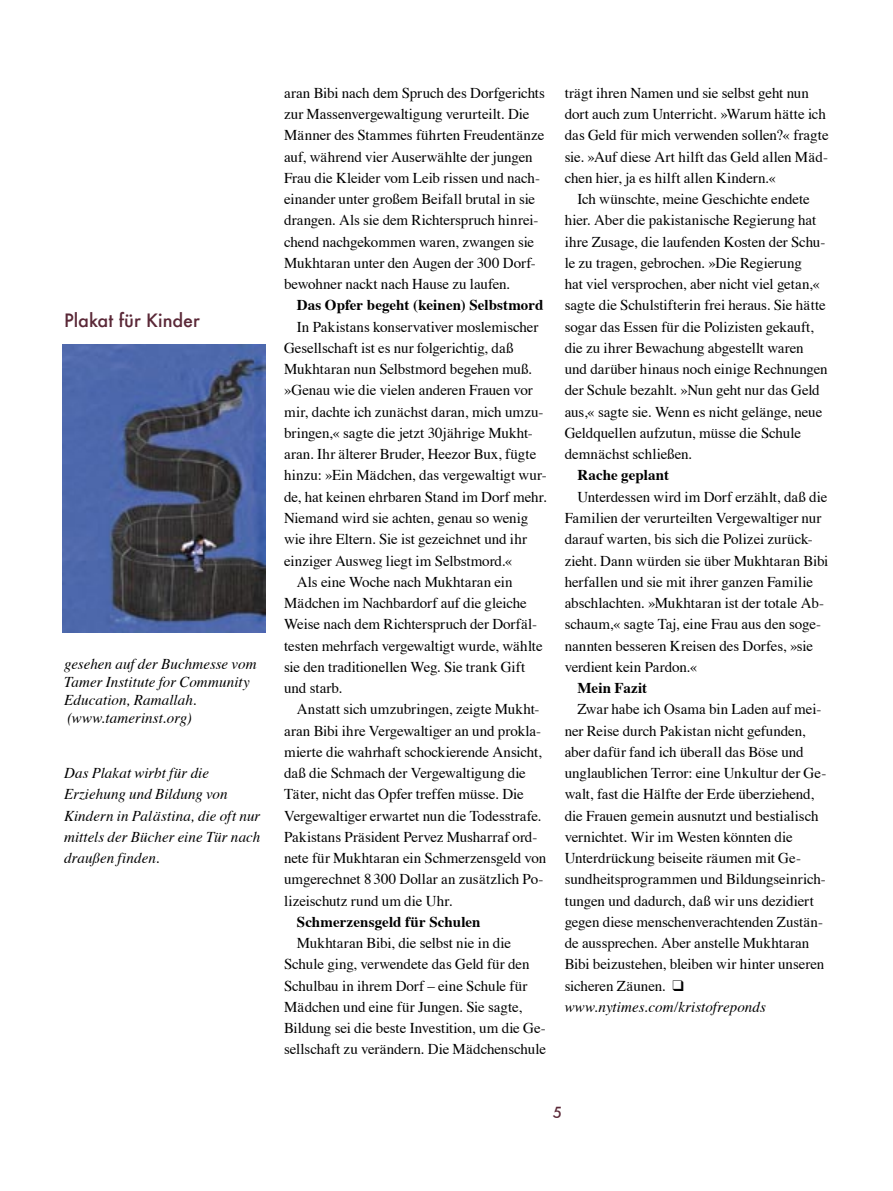
<style>
.page{position:relative;width:893px;height:1191px;background:#fff}
.page>*{position:absolute;margin:0;border:0;box-sizing:border-box;transform-origin:0 0}
.t1{font:500 18px "Futura";color:#5a2837}
.t2{font:15px/21.3px "Times";letter-spacing:-.005em;color:#000}
.t3{font:italic 15px/21.3px "Times";letter-spacing:.005em;color:#000}
.t4{font:700 15px "Times";letter-spacing:.005em;color:#000}
.t5{font:italic 500 15px "Futura";color:#5a2837}
.s1{font-style:italic}
</style>
<div class="page">
<img style="left:63px;top:345px;width:203px;height:287px">
<p class="t1" style="left:64px;top:307px;width:137px">Plakat für Kinder</p>
<p class="t3" style="left:64px;top:656px;width:194px;line-height:18px">gesehen auf der Buchmesse vom<br>Tamer Institute for Community<br>Education, Ramallah. (www.tamerinst.org)</p>
<p class="t3" style="left:64px;top:763px;width:198px">Das Plakat wirbt für die<br>Erziehung und Bildung von<br>Kindern in Palästina, die oft nur mittels der Bücher eine Tür nach draußen finden.</p>
<p class="t2" style="left:284px;top:83px;width:262px">aran Bibi nach dem Spruch des Dorfgerichts zur Massenvergewaltigung verurteilt. Die Männer des Stammes führten Freudentänze auf, während vier Auserwählte der jungen Frau die Kleider vom Leib rissen und nach&shy;einander unter großem Beifall brutal in sie drangen. Als sie dem Richterspruch hinrei&shy;chend nachgekommen waren, zwangen sie Mukhtaran unter den Augen der 300 Dorf&shy;bewohner nackt nach Hause zu laufen.</p>
<p class="t4" style="left:297px;top:295px;width:248px">Das Opfer begeht (keinen) Selbstmord</p>
<p class="t2" style="left:297px;top:317px;width:243px">In Pakistans konservativer moslemischer</p>
<p class="t2" style="left:284px;top:338px;width:231px">Gesellschaft ist es nur folgerichtig, daß</p>
<p class="t2" style="left:284px;top:359px;width:250px">Mukhtaran nun Selbstmord begehen muß.</p>
<p class="t2" style="left:284px;top:381px;width:250px">»Genau wie die vielen anderen Frauen vor</p>
<p class="t2" style="left:284px;top:402px;width:261px">mir, dachte ich zunächst daran, mich umzu-</p>
<p class="t2" style="left:284px;top:423px;width:250px">bringen,« sagte die jetzt 30jährige Mukht-</p>
<p class="t2" style="left:284px;top:444px;width:254px">aran. Ihr älterer Bruder, Heezor Bux, fügte</p>
<p class="t2" style="left:284px;top:466px;width:264px">hinzu: »Ein Mädchen, das vergewaltigt wur-</p>
<p class="t2" style="left:284px;top:487px;width:265px">de, hat keinen ehrbaren Stand im Dorf mehr.</p>
<p class="t2" style="left:284px;top:508px;width:246px">Niemand wird sie achten, genau so wenig</p>
<p class="t2" style="left:284px;top:529px;width:245px">wie ihre Eltern. Sie ist gezeichnet und ihr</p>
<p class="t2" style="left:284px;top:551px;width:230px">einziger Ausweg liegt im Selbstmord.«</p>
<p class="t2" style="left:297px;top:572px;width:217px">Als eine Woche nach Mukhtaran ein</p>
<p class="t2" style="left:284px;top:593px;width:244px">Mädchen im Nachbardorf auf die gleiche</p>
<p class="t2" style="left:284px;top:614px;width:254px">Weise nach dem Richterspruch der Dorfäl-</p>
<p class="t2" style="left:284px;top:636px;width:260px">testen mehrfach vergewaltigt wurde, wählte</p>
<p class="t2" style="left:284px;top:657px;width:243px">sie den traditionellen Weg. Sie trank Gift</p>
<p class="t2" style="left:284px;top:678px;width:60px">und starb.</p>
<p class="t2" style="left:297px;top:699px;width:244px">Anstatt sich umzubringen, zeigte Mukht-</p>
<p class="t2" style="left:284px;top:721px;width:259px">aran Bibi ihre Vergewaltiger an und prokla-</p>
<p class="t2" style="left:284px;top:742px;width:260px">mierte die wahrhaft schockierende Ansicht,</p>
<p class="t2" style="left:284px;top:763px;width:243px">daß die Schmach der Vergewaltigung die</p>
<p class="t2" style="left:284px;top:784px;width:241px">Täter, nicht das Opfer treffen müsse. Die</p>
<p class="t2" style="left:284px;top:806px;width:259px">Vergewaltiger erwartet nun die Todesstrafe.</p>
<p class="t2" style="left:284px;top:827px;width:255px">Pakistans Präsident Pervez Musharraf ord-</p>
<p class="t2" style="left:284px;top:848px;width:264px">nete für Mukhtaran ein Schmerzensgeld von</p>
<p class="t2" style="left:284px;top:869px;width:261px">umgerechnet 8 300 Dollar an zusätzlich Po-</p>
<p class="t2" style="left:284px;top:891px;width:170px">lizeischutz rund um die Uhr.</p>
<p class="t4" style="left:297px;top:911px;width:185px">Schmerzensgeld für Schulen</p>
<p class="t2" style="left:284px;top:933px;width:263px;text-indent:13px">Mukhtaran Bibi, die selbst nie in die Schule ging, verwendete das Geld für den Schulbau in ihrem Dorf – eine Schule für Mädchen und eine für Jungen. Sie sagte, Bildung sei die beste Investition, um die Ge&shy;sellschaft zu verändern. Die Mädchenschule</p>
<p class="t2" style="left:565px;top:83px;width:266px">trägt ihren Namen und sie selbst geht nun dort auch zum Unterricht. »Warum hätte ich das Geld für mich verwenden sollen?« fragte sie. »Auf diese Art hilft das Geld allen Mäd&shy;chen hier, ja es hilft allen Kindern.«</p>
<p class="t2" style="left:565px;top:189px;width:265px;text-indent:13px">Ich wünschte, meine Geschichte endete hier. Aber die pakistanische Regierung hat ihre Zusage, die laufenden Kosten der Schu&shy;le zu tragen, gebrochen. »Die Regierung<br>hat viel versprochen, aber nicht viel getan,« sagte die Schulstifterin frei heraus. Sie hätte sogar das Essen für die Polizisten gekauft, die zu ihrer Bewachung abgestellt waren und darüber hinaus noch einige Rechnungen der Schule bezahlt. »Nun geht nur das Geld aus,« sagte sie. Wenn es nicht gelänge, neue Geldquellen aufzutun, müsse die Schule demnächst schließen.</p>
<p class="t4" style="left:577px;top:465px;width:93px">Rache geplant</p>
<p class="t2" style="left:565px;top:487px;width:265px;text-indent:13px">Unterdessen wird im Dorf erzählt, daß die Familien der verurteilten Vergewaltiger nur darauf warten, bis sich die Polizei zurück&shy;zieht. Dann würden sie über Mukhtaran Bibi herfallen und sie mit ihrer ganzen Familie abschlachten. »Mukhtaran ist der totale Ab&shy;schaum,« sagte Taj, eine Frau aus den soge&shy;nannten besseren Kreisen des Dorfes, »sie verdient kein Pardon.«</p>
<p class="t4" style="left:577px;top:678px;width:71px">Mein Fazit</p>
<p class="t2" style="left:565px;top:699px;width:263px;text-indent:13px">Zwar habe ich Osama bin Laden auf mei&shy;ner Reise durch Pakistan nicht gefunden, aber dafür fand ich überall das Böse und unglaublichen Terror: eine Unkultur der Ge&shy;walt, fast die Hälfte der Erde überziehend, die Frauen gemein ausnutzt und bestialisch vernichtet. Wir im Westen könnten die Unterdrückung beiseite räumen mit Ge&shy;sundheitsprogrammen und Bildungseinrich&shy;tungen und dadurch, daß wir uns dezidiert gegen diese menschenverachtenden Zustän&shy;de aussprechen. Aber anstelle Mukhtaran Bibi beizustehen, bleiben wir hinter unseren sicheren Zäunen. ❑ <span class="s1">www.nytimes.com/kristofreponds</span></p>
<p class="t5" style="left:553px;top:1102px;width:11px">5</p>
</div>
